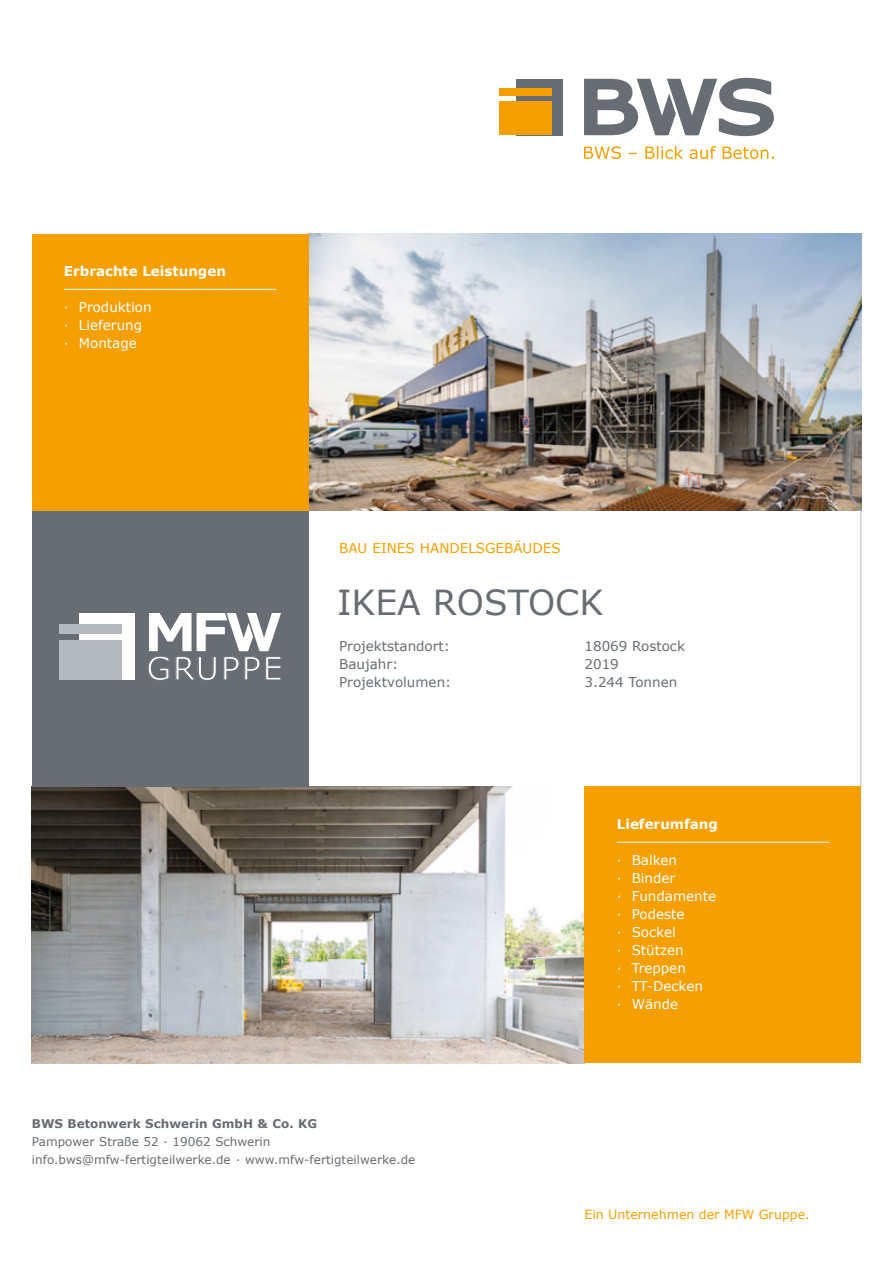
<style>
.page{position:relative;width:893px;height:1263px;background:#fff}
.page>*{position:absolute;margin:0;border:0;box-sizing:border-box;transform-origin:0 0}
.t1{font:34.5px "Verdana";color:#676d72}
.t2{font:32.1px "Verdana";letter-spacing:.05em;color:#fff}
.t3{font:13.5px "Verdana";color:#fff}
.t4{font:13.5px "Verdana";color:#676d72}
.t5{font:700 13.5px "Verdana";color:#fff}
.t6{font:13.5px "Verdana";color:#f59f00}
.t7{font:12.6px "Verdana";color:#f59f00}
.t8{font:12px "Verdana";color:#676d72}
.t9{font:700 12px "Verdana";color:#676d72}
</style>
<div class="page">
<img style="left:308px;top:234px;width:553px;height:276px">
<img style="left:32px;top:787px;width:553px;height:276px">
<div style="left:32px;top:510px;width:276px;height:277px;background:#676d72"></div>
<svg style="left:149px;top:613px;width:132px;height:39px"></svg>
<div style="left:79px;top:613px;width:55px;height:66px;background:#fff"></div>
<div style="left:60px;top:624px;width:62px;height:9px;background:#b5babe"></div>
<div style="left:60px;top:639px;width:62px;height:40px;background:#b5babe"></div>
<svg style="left:584px;top:77px;width:190px;height:60px"></svg>
<div style="left:516px;top:79px;width:46px;height:56px;background:#676d72"></div>
<div style="left:499px;top:88px;width:53px;height:8px;background:#f59f00"></div>
<div style="left:499px;top:101px;width:53px;height:34px;background:#f59f00"></div>
<svg style="left:584px;top:146px;width:190px;height:13px"></svg>
<hr style="left:861px;top:510px;width:1px;height:277px;background:#b5babe">
<div style="left:32px;top:234px;width:276px;height:276px;background:#f59f00"></div>
<div style="left:585px;top:787px;width:276px;height:276px;background:#f59f00"></div>
<hr style="left:64px;top:289px;width:212px;height:1px;background:#fff">
<hr style="left:617px;top:842px;width:212px;height:1px;background:#fff">
<p class="t5" style="left:64px;top:262px;width:163px">Erbrachte Leistungen</p>
<p class="t3" style="left:64px;top:298px;width:89px">· Produktion</p>
<p class="t3" style="left:64px;top:316px;width:80px">· Lieferung</p>
<p class="t3" style="left:64px;top:334px;width:74px">· Montage</p>
<p class="t2" style="left:146px;top:646px;width:138px">GRUPPE</p>
<p class="t6" style="left:339px;top:538px;width:223px">BAU EINES HANDELSGEBÄUDES</p>
<p class="t1" style="left:337px;top:579px;width:268px">IKEA ROSTOCK</p>
<p class="t4" style="left:339px;top:637px;width:112px">Projektstandort:</p>
<p class="t4" style="left:584px;top:637px;width:102px">18069 Rostock</p>
<p class="t4" style="left:339px;top:655px;width:61px">Baujahr:</p>
<p class="t4" style="left:584px;top:655px;width:36px">2019</p>
<p class="t4" style="left:339px;top:673px;width:114px">Projektvolumen:</p>
<p class="t4" style="left:584px;top:673px;width:94px">3.244 Tonnen</p>
<p class="t5" style="left:617px;top:814px;width:103px">Lieferumfang</p>
<p class="t3" style="left:617px;top:851px;width:62px">· Balken</p>
<p class="t3" style="left:617px;top:869px;width:60px">· Binder</p>
<p class="t3" style="left:617px;top:887px;width:101px">· Fundamente</p>
<p class="t3" style="left:617px;top:905px;width:69px">· Podeste</p>
<p class="t3" style="left:617px;top:923px;width:60px">· Sockel</p>
<p class="t3" style="left:617px;top:941px;width:68px">· Stützen</p>
<p class="t3" style="left:617px;top:959px;width:71px">· Treppen</p>
<p class="t3" style="left:617px;top:977px;width:88px">· TT-Decken</p>
<p class="t3" style="left:617px;top:995px;width:63px">· Wände</p>
<p class="t9" style="left:32px;top:1115px;width:287px">BWS Betonwerk Schwerin GmbH &amp; Co. KG</p>
<p class="t8" style="left:32px;top:1133px;width:240px">Pampower Straße 52 · 19062 Schwerin</p>
<p class="t8" style="left:32px;top:1151px;width:385px">info.bws@mfw-fertigteilwerke.de · www.mfw-fertigteilwerke.de</p>
<p class="t7" style="left:584px;top:1206px;width:227px">Ein Unternehmen der MFW Gruppe.</p>
</div>
